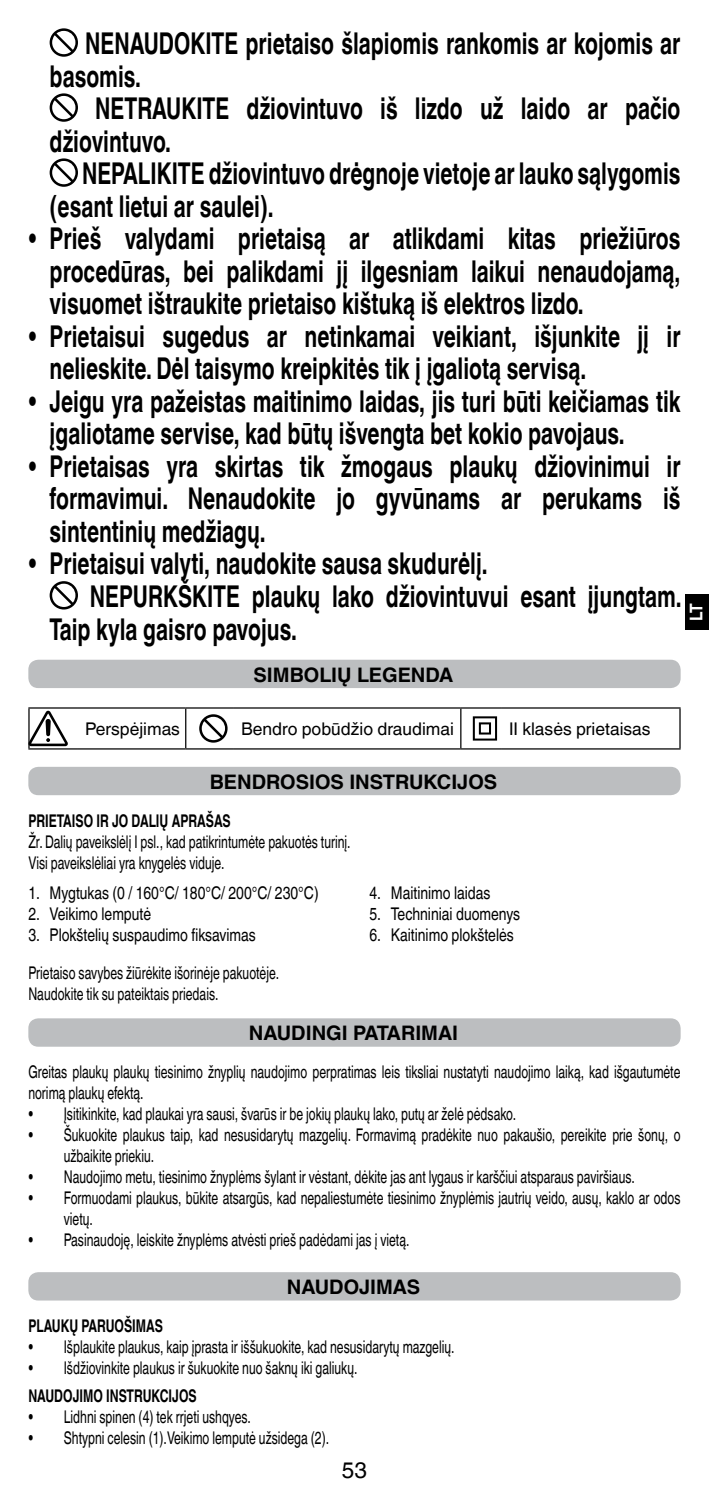
<style>
.page{position:relative;width:709px;height:1489px;background:#fff}
.page>*{position:absolute;margin:0;border:0;box-sizing:border-box;transform-origin:0 0}
.t1{font:700 30px/32.5px "Helvetica World";color:#000;scale:.7 1}
.t2{font:22.5px "Helvetica World";color:#000}
.t3{font:700 20px "Helvetica World";color:#000}
.t4{font:17.5px/21px "Helvetica World";color:#000;scale:.7 1}
.t5{font:17.5px "Helvetica World";color:#000;scale:.8 1}
.t6{font:700 17.5px "Helvetica World";color:#000;scale:.7 1}
.t7{font:17.5px "Helvetica World";color:#000}
.t8{font:700 17.5px "Helvetica World";color:#fff;scale:.9 1}
</style>
<div class="page">
<svg style="left:50px;top:28px;width:28px;height:29px"></svg>
<svg style="left:50px;top:93px;width:28px;height:29px"></svg>
<svg style="left:50px;top:158px;width:28px;height:29px"></svg>
<svg style="left:50px;top:581px;width:28px;height:28px"></svg>
<div style="left:28px;top:659px;width:652px;height:29px;background:#bcbec0;border-radius:10px"></div>
<hr style="left:28px;top:707px;width:50px;height:1px;background:#000">
<hr style="left:28px;top:708px;width:2px;height:40px;background:#000">
<hr style="left:78px;top:707px;width:108px;height:1px;background:#000">
<hr style="left:186px;top:707px;width:48px;height:1px;background:#000">
<hr style="left:185px;top:708px;width:1px;height:40px;background:#000">
<hr style="left:234px;top:707px;width:227px;height:1px;background:#000">
<hr style="left:461px;top:707px;width:41px;height:1px;background:#000">
<hr style="left:460px;top:708px;width:1px;height:40px;background:#000">
<hr style="left:502px;top:707px;width:178px;height:1px;background:#000">
<hr style="left:679px;top:708px;width:1px;height:40px;background:#000">
<hr style="left:28px;top:748px;width:50px;height:1px;background:#000">
<hr style="left:78px;top:748px;width:108px;height:1px;background:#000">
<hr style="left:186px;top:748px;width:48px;height:1px;background:#000">
<hr style="left:234px;top:748px;width:227px;height:1px;background:#000">
<hr style="left:461px;top:748px;width:41px;height:1px;background:#000">
<hr style="left:502px;top:748px;width:178px;height:1px;background:#000">
<svg style="left:28px;top:710px;width:40px;height:36px"></svg>
<svg style="left:199px;top:714px;width:28px;height:28px"></svg>
<svg style="left:473px;top:716px;width:24px;height:24px"></svg>
<div style="left:28px;top:766px;width:652px;height:29px;background:#bcbec0;border-radius:10px"></div>
<div style="left:28px;top:1018px;width:652px;height:28px;background:#bcbec0;border-radius:10px"></div>
<div style="left:28px;top:1271px;width:652px;height:29px;background:#bcbec0;border-radius:10px"></div>
<div style="left:685px;top:594px;width:24px;height:36px;background:#000"></div>
<h1 class="t1" style="left:50px;top:28px;width:902px;text-indent:36px">NENAUDOKITE prietaiso šlapiomis rankomis ar kojomis ar basomis.</h1>
<h1 class="t1" style="left:50px;top:93px;width:902px;text-indent:46px">NETRAUKITE džiovintuvo iš lizdo už laido ar pačio džiovintuvo.</h1>
<h1 class="t1" style="left:50px;top:158px;width:902px;text-indent:32px">NEPALIKITE džiovintuvo drėgnoje vietoje ar lauko sąlygomis (esant lietui ar saulei).</h1>
<h1 class="t1" style="left:50px;top:223px;width:902px;text-align:justify;text-indent:-21px">• Prieš valydami prietaisą ar atlikdami kitas priežiūros procedūras, bei palikdami jį ilgesniam laikui nenaudojamą, visuomet ištraukite prietaiso kištuką iš elektros lizdo.</h1>
<h1 class="t1" style="left:50px;top:320px;width:903px;text-indent:-21px">• Prietaisui sugedus ar netinkamai veikiant, išjunkite jį ir nelieskite. Dėl taisymo kreipkitės tik į įgaliotą servisą.</h1>
<h1 class="t1" style="left:50px;top:385px;width:903px;text-indent:-21px">• Jeigu yra pažeistas maitinimo laidas, jis turi būti keičiamas tik įgaliotame servise, kad būtų išvengta bet kokio pavojaus.</h1>
<h1 class="t1" style="left:50px;top:450px;width:903px;text-align:justify;text-indent:-21px">• Prietaisas yra skirtas tik žmogaus plaukų džiovinimui ir formavimui. Nenaudokite jo gyvūnams ar perukams iš sintentinių medžiagų.</h1>
<h1 class="t1" style="left:28px;top:547px;width:657px">• Prietaisui valyti, naudokite sausa skudurėlį.</h1>
<h1 class="t1" style="left:90px;top:580px;width:847px">NEPURKŠKITE plaukų lako džiovintuvui esant įjungtam.</h1>
<h1 class="t1" style="left:50px;top:613px;width:355px">Taip kyla gaisro pavojus.</h1>
<p class="t3" style="left:253px;top:663px;width:201px">SIMBOLIŲ LEGENDA</p>
<p class="t7" style="left:85px;top:718px;width:96px">Perspėjimas</p>
<p class="t7" style="left:241px;top:718px;width:214px">Bendro pobūdžio draudimai</p>
<p class="t7" style="left:509px;top:718px;width:143px">II klasės prietaisas</p>
<p class="t3" style="left:210px;top:770px;width:289px">BENDROSIOS INSTRUKCIJOS</p>
<p class="t6" style="left:28px;top:810px;width:291px">PRIETAISO IR JO DALIŲ APRAŠAS</p>
<p class="t4" style="left:28px;top:831px;width:462px">Žr. Dalių paveikslėlį I psl., kad patikrintumėte pakuotės turinį.<br>Visi paveikslėliai yra knygelės viduje.</p>
<p class="t5" style="left:28px;top:882px;width:364px">1. Mygtukas (0 / 160°C/ 180°C/ 200°C/ 230°C)</p>
<p class="t5" style="left:28px;top:903px;width:155px">2. Veikimo lemputė</p>
<p class="t5" style="left:28px;top:924px;width:286px">3. Plokštelių suspaudimo fiksavimas</p>
<p class="t5" style="left:369px;top:882px;width:153px">4. Maitinimo laidas</p>
<p class="t5" style="left:369px;top:903px;width:190px">5. Techniniai duomenys</p>
<p class="t5" style="left:369px;top:924px;width:182px">6. Kaitinimo plokštelės</p>
<p class="t4" style="left:28px;top:962px;width:360px">Prietaiso savybes žiūrėkite išorinėje pakuotėje.<br>Naudokite tik su pateiktais priedais.</p>
<p class="t3" style="left:249px;top:1021px;width:211px">NAUDINGI PATARIMAI</p>
<p class="t4" style="left:28px;top:1061px;width:933px">Greitas plaukų plaukų tiesinimo žnyplių naudojimo perpratimas leis tiksliai nustatyti naudojimo laiką, kad išgautumėte norimą plaukų efektą.</p>
<p class="t4" style="left:28px;top:1103px;width:698px">• Įsitikinkite, kad plaukai yra sausi, švarūs ir be jokių plaukų lako, putų ar želė pėdsako.</p>
<p class="t4" style="left:64px;top:1124px;width:882px;text-indent:-35px">• Šukuokite plaukus taip, kad nesusidarytų mazgelių. Formavimą pradėkite nuo pakaušio, pereikite prie šonų, o užbaikite priekiu.</p>
<p class="t4" style="left:28px;top:1166px;width:867px">• Naudojimo metu, tiesinimo žnyplėms šylant ir vėstant, dėkite jas ant lygaus ir karščiui atsparaus paviršiaus.</p>
<p class="t4" style="left:64px;top:1187px;width:882px;text-indent:-35px">• Formuodami plaukus, būkite atsargūs, kad nepaliestumėte tiesinimo žnyplėmis jautrių veido, ausų, kaklo ar odos vietų.</p>
<p class="t4" style="left:28px;top:1229px;width:546px">• Pasinaudoję, leiskite žnyplėms atvėsti prieš padėdami jas į vietą.</p>
<p class="t3" style="left:287px;top:1275px;width:135px">NAUDOJIMAS</p>
<p class="t6" style="left:28px;top:1315px;width:194px">PLAUKŲ PARUOŠIMAS</p>
<p class="t4" style="left:28px;top:1336px;width:610px">• Išplaukite plaukus, kaip įprasta ir iššukuokite, kad nesusidarytų mazgelių.</p>
<p class="t4" style="left:28px;top:1357px;width:471px">• Išdžiovinkite plaukus ir šukuokite nuo šaknų iki galiukų.</p>
<p class="t6" style="left:28px;top:1385px;width:242px">NAUDOJIMO INSTRUKCIJOS</p>
<p class="t4" style="left:28px;top:1406px;width:319px">• Lidhni spinen (4) tek rrjeti ushqyes.</p>
<p class="t4" style="left:28px;top:1427px;width:431px">• Shtypni celesin (1).Veikimo lemputė užsidega (2).</p>
<p class="t2" style="left:342px;top:1456px;width:27px">53</p>
<p class="t8" style="left:686px;top:621px;width:21px;rotate:-90deg">LT</p>
</div>
